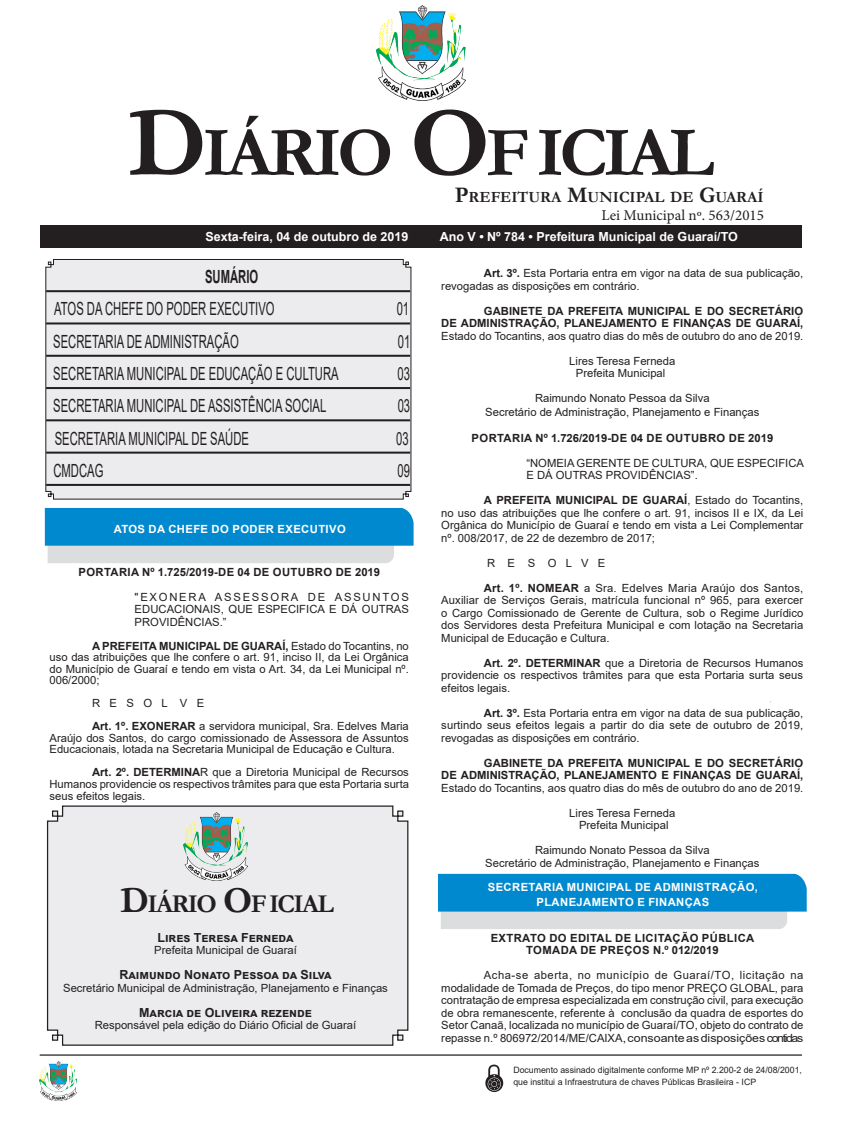
<style>
.page{position:relative;width:851px;height:1134px;background:#fff}
.page>*{position:absolute;margin:0;border:0;box-sizing:border-box;transform-origin:0 0}
.CORPO_DE_TEXTO{font:700 70.88px "Garamond";letter-spacing:-.06em;color:#231f20}
.CORPO_DE_TEXTO-2{font:700 25.88px "Garamond";letter-spacing:-.06em;color:#231f20}
.Nome_Secretário{font:18.12px "Arial";color:#231f20;scale:.62 1}
.Nome_Secretário-2{font:700 18.12px "Arial";color:#231f20;scale:.62 1}
.CORPO_DE_TEXTO-3{font:700 15.62px "Garamond";color:#231f20}
.t1{font:15px "Minion Pro";color:#231f20}
.t2{font:700 12.5px "Arial";color:#fff}
.Assinatura{font:700 12.5px "Arial";color:#231f20}
.CORPO_DE_TEXTO-4{font:11.25px/12.5px "Arial";color:#231f20;text-align:justify}
.Assinatura-2{font:11.25px "Arial";color:#231f20}
.CORPO_DE_TEXTO-5{font:700 11.25px/12.5px "Arial";color:#231f20;text-align:justify}
.TITULOS{font:700 11.25px "Arial";letter-spacing:.035em;color:#231f20}
.EMENTA{font:11.25px/12.5px "Arial";color:#231f20;text-align:justify}
.Chancela2{font:700 11.25px/15px "Arial";letter-spacing:.035em;color:#fff;text-align:center}
.CORPO_DE_TEXTO-6{font:8.75px/12.5px "Arial";color:#231f20}
.s1{font-size:101.25px}
.s2{font-size:22.38px}
.s3{font-weight:700}
.s4{font-size:36.88px}
.s5{font-weight:400}
</style>
<div class="page">
<div style="left:40px;top:225px;width:761px;height:22px;background:#231f20"></div>
<svg style="left:45px;top:508px;width:368px;height:55px;background:#46a4d4"></svg>
<svg style="left:438px;top:874px;width:368px;height:55px;background:#46a4d4"></svg>
<hr style="left:40px;top:1054px;width:761px;height:2px;background:#231f20">
<img style="left:376px;top:5px;width:89px;height:95px">
<img style="left:40px;top:1061px;width:37px;height:39px">
<svg style="left:485px;top:1065px;width:18px;height:27px"></svg>
<div style="left:46px;top:805px;width:363px;height:241px;background:#ececee"></div>
<img style="left:183px;top:812px;width:64px;height:68px">
<svg style="left:45px;top:259px;width:366px;height:241px;background:#dddddf"></svg>
<p class="CORPO_DE_TEXTO" style="left:128px;top:105px;width:587px"><span class="s1">D</span>IÁRIO <span class="s1">O</span>F ICIAL</p>
<p class="CORPO_DE_TEXTO-3" style="left:455px;top:186px;width:310px"><span class="s2">P</span>REFEITURA <span class="s2">M</span>UNICIPAL DE <span class="s2">G</span>UARAÍ</p>
<p class="t1" style="left:601px;top:205px;width:164px">Lei Municipal nº. 563/2015</p>
<p class="t2" style="left:205px;top:228px;width:204px">Sexta-feira, 04 de outubro de 2019</p>
<p class="t2" style="left:439px;top:228px;width:299px">Ano V • Nº 784 • Prefeitura Municipal de Guaraí/TO</p>
<p class="Nome_Secretário-2" style="left:205px;top:264px;width:87px">SUMÁRIO</p>
<p class="Nome_Secretário" style="left:54px;top:297px;width:357px">ATOS DA CHEFE DO PODER EXECUTIVO</p>
<p class="Nome_Secretário" style="left:396px;top:297px;width:22px">01</p>
<p class="Nome_Secretário" style="left:53px;top:329px;width:301px">SECRETARIA DE ADMINISTRAÇÃO</p>
<p class="Nome_Secretário" style="left:398px;top:329px;width:22px">01</p>
<p class="Nome_Secretário" style="left:53px;top:361px;width:462px">SECRETARIA MUNICIPAL DE EDUCAÇÃO E CULTURA</p>
<p class="Nome_Secretário" style="left:397px;top:361px;width:22px">03</p>
<p class="Nome_Secretário" style="left:53px;top:393px;width:442px">SECRETARIA MUNICIPAL DE ASSISTÊNCIA SOCIAL</p>
<p class="Nome_Secretário" style="left:397px;top:393px;width:22px">03</p>
<p class="Nome_Secretário" style="left:55px;top:426px;width:315px">SECRETARIA MUNICIPAL DE SAÚDE</p>
<p class="Nome_Secretário" style="left:396px;top:426px;width:22px">03</p>
<p class="Nome_Secretário" style="left:53px;top:458px;width:82px">CMDCAG</p>
<p class="Nome_Secretário" style="left:397px;top:458px;width:22px">09</p>
<p class="Chancela2" style="left:114px;top:522px;width:233px">ATOS DA CHEFE DO PODER EXECUTIVO</p>
<p class="TITULOS" style="left:78px;top:564px;width:303px">PORTARIA Nº 1.725/2019-DE 04 DE OUTUBRO DE 2019</p>
<p class="EMENTA" style="left:135px;top:590px;width:276px">"EXONERA ASSESSORA DE ASSUNTOS EDUCACIONAIS, QUE ESPECIFICA E DÁ OUTRAS PROVIDÊNCIAS.”</p>
<p class="CORPO_DE_TEXTO-4" style="left:49px;top:640px;width:361px;line-height:11.5px;text-indent:43px"><span class="s3">A PREFEITA MUNICIPAL DE GUARAÍ,</span> Estado do Tocantins, no uso das atribuições que lhe confere o art. 91, inciso II, da Lei Orgânica do Município de Guaraí e tendo em vista o Art. 34, da Lei Municipal nº.<br>006/2000;</p>
<p class="CORPO_DE_TEXTO-4" style="left:92px;top:697px;width:114px">R E S O L V E</p>
<p class="CORPO_DE_TEXTO-4" style="left:49px;top:720px;width:361px;line-height:11.5px;text-indent:43px"><span class="s3">Art. 1º. EXONERAR</span> a servidora municipal, Sra. Edelves Maria Araújo dos Santos, do cargo comissionado de Assessora de Assuntos Educacionais, lotada na Secretaria Municipal de Educação e Cultura.</p>
<p class="CORPO_DE_TEXTO-4" style="left:49px;top:766px;width:361px;line-height:12px;text-indent:43px"><span class="s3">Art. 2º. DETERMINA</span>R que a Diretoria Municipal de Recursos Humanos providencie os respectivos trâmites para que esta Portaria surta seus efeitos legais.</p>
<p class="CORPO_DE_TEXTO-2" style="left:120px;top:886px;width:215px"><span class="s4">D</span>IÁRIO <span class="s4">O</span>F ICIAL</p>
<p class="Assinatura" style="left:157px;top:928px;width:138px">Lires Teresa Ferneda</p>
<p class="Assinatura-2" style="left:154px;top:942px;width:144px">Prefeita Municipal de Guaraí</p>
<p class="Assinatura" style="left:119px;top:966px;width:214px">Raimundo Nonato Pessoa da Silva</p>
<p class="Assinatura-2" style="left:63px;top:980px;width:326px">Secretário Municipal de Administração, Planejamento e Finanças</p>
<p class="Assinatura" style="left:139px;top:1003px;width:174px">Marcia de Oliveira rezende</p>
<p class="Assinatura-2" style="left:95px;top:1017px;width:263px">Responsável pela edição do Diário Oficial de Guaraí</p>
<p class="CORPO_DE_TEXTO-4" style="left:441px;top:267px;width:363px;text-indent:43px"><span class="s3">Art. 3º.</span> Esta Portaria entra em vigor na data de sua publicação, revogadas as disposições em contrário.</p>
<p class="CORPO_DE_TEXTO-5" style="left:441px;top:304px;width:363px;text-indent:43px">GABINETE DA PREFEITA MUNICIPAL E DO SECRETÁRIO DE ADMINISTRAÇÃO, PLANEJAMENTO E FINANÇAS DE GUARAÍ, <span class="s5">Estado do Tocantins, aos quatro dias do mês de outubro do ano de 2019.</span></p>
<p class="Assinatura-2" style="left:569px;top:353px;width:108px">Lires Teresa Ferneda</p>
<p class="Assinatura-2" style="left:575px;top:365px;width:91px">Prefeita Municipal</p>
<p class="Assinatura-2" style="left:535px;top:390px;width:176px">Raimundo Nonato Pessoa da Silva</p>
<p class="Assinatura-2" style="left:485px;top:404px;width:275px">Secretário de Administração, Planejamento e Finanças</p>
<p class="TITULOS" style="left:471px;top:430px;width:303px">PORTARIA Nº 1.726/2019-DE 04 DE OUTUBRO DE 2019</p>
<p class="EMENTA" style="left:526px;top:456px;width:279px">“NOMEIA GERENTE DE CULTURA, QUE ESPECIFICA<br>E DÁ OUTRAS PROVIDÊNCIAS”.</p>
<p class="CORPO_DE_TEXTO-4" style="left:441px;top:494px;width:363px;text-indent:43px"><span class="s3">A PREFEITA MUNICIPAL DE GUARAÍ</span>, Estado do Tocantins, no uso das atribuições que lhe confere o art. 91, incisos II e IX, da Lei Orgânica do Município de Guaraí e tendo em vista a Lei Complementar nº. 008/2017, de 22 de dezembro de 2017;</p>
<p class="CORPO_DE_TEXTO-4" style="left:487px;top:556px;width:120px">R E S O L V E</p>
<p class="CORPO_DE_TEXTO-4" style="left:441px;top:581px;width:363px;text-indent:43px"><span class="s3">Art. 1º. NOMEAR</span> a Sra. Edelves Maria Araújo dos Santos, Auxiliar de Serviços Gerais, matrícula funcional nº 965, para exercer o Cargo Comissionado de Gerente de Cultura, sob o Regime Jurídico dos Servidores desta Prefeitura Municipal e com lotação na Secretaria Municipal de Educação e Cultura.</p>
<p class="CORPO_DE_TEXTO-4" style="left:441px;top:656px;width:363px;text-indent:43px"><span class="s3">Art. 2º. DETERMINAR</span> que a Diretoria de Recursos Humanos providencie os respectivos trâmites para que esta Portaria surta seus efeitos legais.</p>
<p class="CORPO_DE_TEXTO-4" style="left:441px;top:706px;width:363px;text-indent:43px"><span class="s3">Art. 3º.</span> Esta Portaria entra em vigor na data de sua publicação, surtindo seus efeitos legais a partir do dia sete de outubro de 2019, revogadas as disposições em contrário.</p>
<p class="CORPO_DE_TEXTO-5" style="left:441px;top:756px;width:363px;text-indent:43px">GABINETE DA PREFEITA MUNICIPAL E DO SECRETÁRIO DE ADMINISTRAÇÃO, PLANEJAMENTO E FINANÇAS DE GUARAÍ, <span class="s5">Estado do Tocantins, aos quatro dias do mês de outubro do ano de 2019.</span></p>
<p class="Assinatura-2" style="left:569px;top:805px;width:108px">Lires Teresa Ferneda</p>
<p class="Assinatura-2" style="left:579px;top:817px;width:91px">Prefeita Municipal</p>
<p class="Assinatura-2" style="left:535px;top:842px;width:176px">Raimundo Nonato Pessoa da Silva</p>
<p class="Assinatura-2" style="left:485px;top:855px;width:275px">Secretário de Administração, Planejamento e Finanças</p>
<p class="Chancela2" style="left:487px;top:880px;width:271px">SECRETARIA MUNICIPAL DE ADMINISTRAÇÃO,<br>PLANEJAMENTO E FINANÇAS</p>
<p class="TITULOS" style="left:490px;top:930px;width:265px">EXTRATO DO EDITAL DE LICITAÇÃO PÚBLICA</p>
<p class="TITULOS" style="left:526px;top:942px;width:194px">TOMADA DE PREÇOS N.º 012/2019</p>
<p class="CORPO_DE_TEXTO-4" style="left:441px;top:969px;width:363px;text-indent:43px">Acha-se aberta, no município de Guaraí/TO, licitação na modalidade de Tomada de Preços, do tipo menor PREÇO GLOBAL, para contratação de empresa especializada em construção civil, para execução de obra remanescente, referente à conclusão da quadra de esportes do Setor Canaã, localizada no município de Guaraí/TO, objeto do contrato de repasse n.º 806972/2014/ME/CAIXA, consoante as disposições contidas</p>
<p class="CORPO_DE_TEXTO-6" style="left:513px;top:1063px;width:290px">Documento assinado digitalmente conforme MP nº 2.200-2 de 24/08/2001, que institui a Infraestrutura de chaves Públicas Brasileira - ICP</p>
</div>
